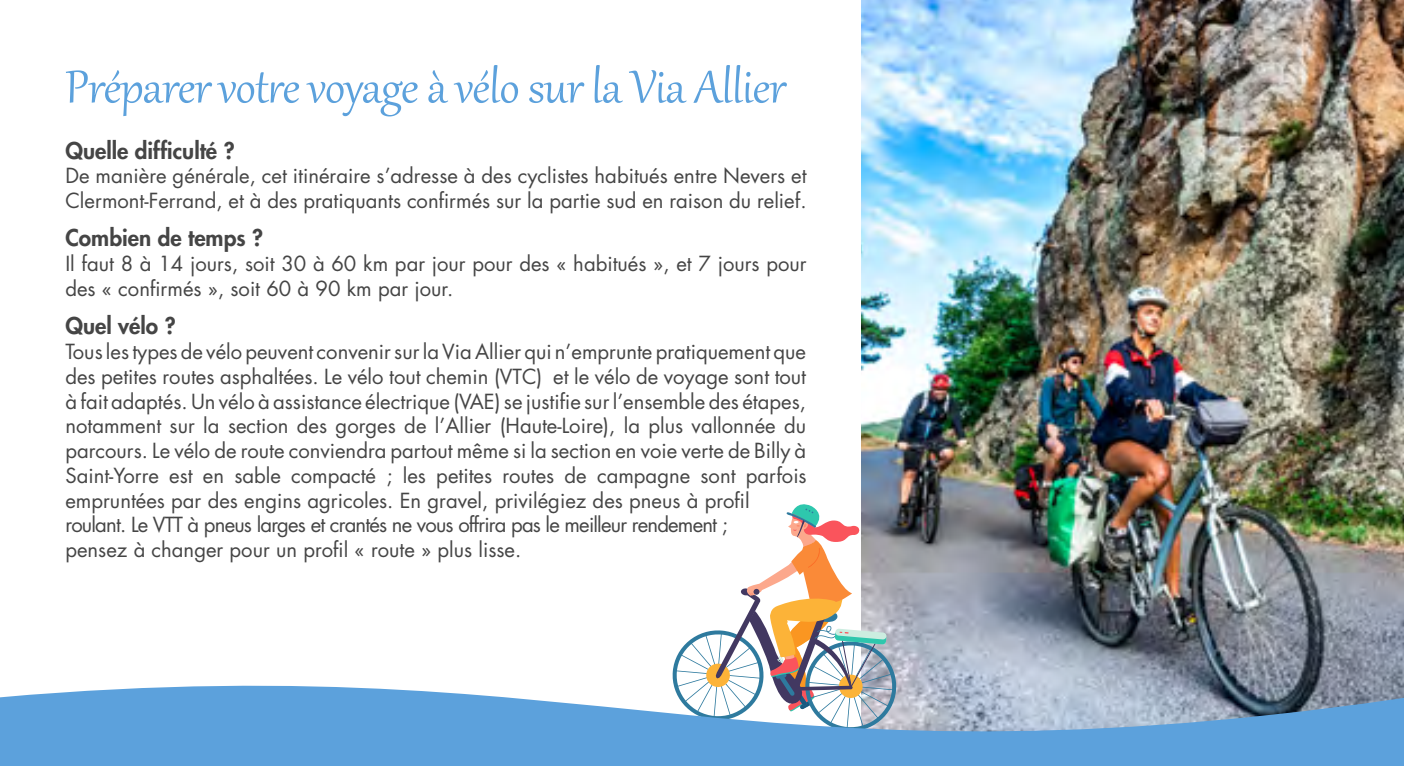
<style>
.page{position:relative;width:1404px;height:766px;background:#fff}
.page>*{position:absolute;margin:0;border:0;box-sizing:border-box;transform-origin:0 0}
.t1{font:56.25px "Gabriola";letter-spacing:-.01em;color:#5ca1dc}
.t2{font:800 22.5px "Futura Std";color:#454545}
.t3{font:20.25px/24.8px "Futura Std";color:#454545}
</style>
<div class="page">
<img style="left:861px;top:0;width:542px;height:632px">
<svg style="left:706px;top:499px;width:192px;height:133px"></svg>
<svg style="left:0;top:632px;width:1403px;height:133px"></svg>
<h1 class="t1" style="left:65px;top:50px;width:722px">Préparer votre voyage à vélo sur la Via Allier</h1>
<p class="t2" style="left:65px;top:136px;width:171px">Quelle difficulté ?</p>
<p class="t3" style="left:65px;top:164px;width:742px">De manière générale, cet itinéraire s’adresse à des cyclistes habitués entre Nevers et<br>Clermont-Ferrand, et à des pratiquants confirmés sur la partie sud en raison du relief.</p>
<p class="t2" style="left:65px;top:224px;width:199px">Combien de temps ?</p>
<p class="t3" style="left:65px;top:251px;width:742px">Il faut 8 à 14 jours, soit 30 à 60 km par jour pour des « habitués », et 7 jours pour des « confirmés », soit 60 à 90 km par jour.</p>
<p class="t2" style="left:65px;top:311px;width:112px">Quel vélo ?</p>
<p class="t3" style="left:65px;top:339px;width:742px">Tous les types de vélo peuvent convenir sur la Via Allier qui n’emprunte pratiquement que des petites routes asphaltées. Le vélo tout chemin (VTC) et le vélo de voyage sont tout à fait adaptés. Un vélo à assistance électrique (VAE) se justifie sur l’ensemble des étapes, notamment sur la section des gorges de l’Allier (Haute-Loire), la plus vallonnée du parcours. Le vélo de route conviendra partout même si la section en voie verte de Billy à Saint-Yorre est en sable compacté ; les petites routes de campagne sont parfois empruntées par des engins agricoles. En gravel, privilégiez des pneus à profil roulant. Le VTT à pneus larges et crantés ne vous offrira pas le meilleur rendement ;<br>pensez à changer pour un profil « route » plus lisse.</p>
</div>
